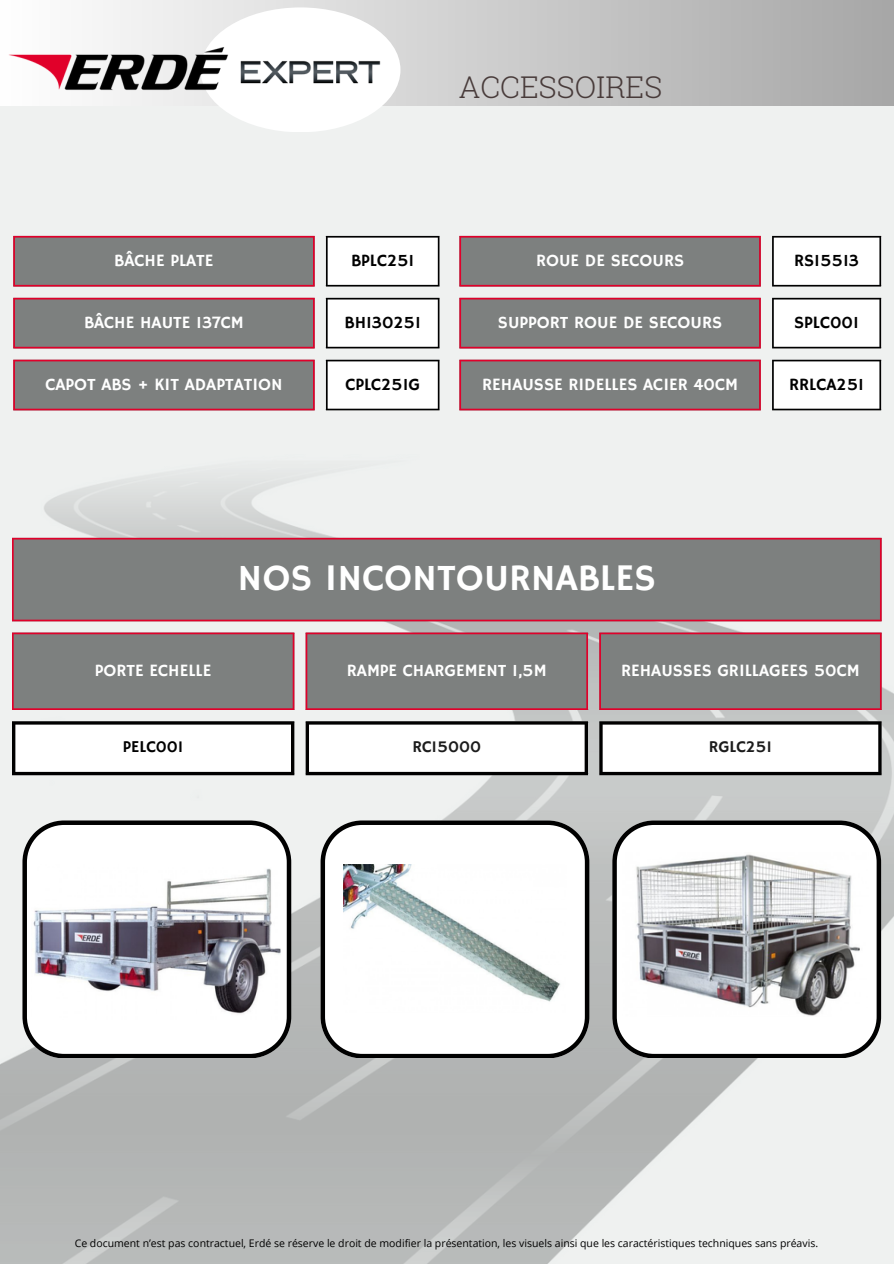
<style>
.page{position:relative;width:894px;height:1264px;background:#fff}
.page>*{position:absolute;margin:0;border:0;box-sizing:border-box;transform-origin:0 0}
.t1{font:37.5px "Hammersmith One";color:#fff}
.t2{font:300 30px "Roboto Slab";color:#483b3a}
.t3{font:17.25px "Hammersmith One";color:#fff}
.t4{font:17.25px "Hammersmith One";color:#000}
.t5{font:16.5px "Hammersmith One";color:#1c1c1c}
.t6{font:16.5px "Hammersmith One";color:#000}
.t7{font:10.5px "Open Sans";color:#000}
</style>
<div class="page">
<img style="left:0;top:106px;width:893px;height:1157px">
<div style="left:0;top:0;width:893px;height:106px;background:linear-gradient(to right,#fefefe,#a7a7a7)"></div>
<div style="left:200px;top:7px;width:200px;height:125px;background:#fff;border-radius:50%"></div>
<img style="left:0;top:42px;width:400px;height:57px">
<svg style="left:12px;top:539px;width:869px;height:171px;background:#848585"></svg>
<svg style="left:15px;top:721px;width:863px;height:54px"></svg>
<hr style="left:12px;top:539px;width:2px;height:80px;background:#e1002a">
<hr style="left:879px;top:539px;width:2px;height:80px;background:#e1002a">
<hr style="left:12px;top:538px;width:869px;height:1px;background:#e1002a">
<hr style="left:12px;top:619px;width:869px;height:2px;background:#e1002a">
<hr style="left:12px;top:634px;width:2px;height:74px;background:#e1002a">
<hr style="left:292px;top:634px;width:2px;height:74px;background:#e1002a">
<hr style="left:12px;top:632px;width:282px;height:2px;background:#e1002a">
<hr style="left:12px;top:708px;width:282px;height:2px;background:#e1002a">
<hr style="left:305px;top:634px;width:2px;height:74px;background:#e1002a">
<hr style="left:586px;top:634px;width:2px;height:74px;background:#e1002a">
<hr style="left:305px;top:632px;width:283px;height:2px;background:#e1002a">
<hr style="left:305px;top:708px;width:283px;height:2px;background:#e1002a">
<hr style="left:599px;top:634px;width:1px;height:74px;background:#e1002a">
<hr style="left:879px;top:634px;width:2px;height:74px;background:#e1002a">
<hr style="left:599px;top:632px;width:282px;height:2px;background:#e1002a">
<hr style="left:599px;top:708px;width:282px;height:2px;background:#e1002a">
<hr style="left:12px;top:724px;width:3px;height:48px;background:#000">
<hr style="left:291px;top:724px;width:3px;height:48px;background:#000">
<hr style="left:12px;top:721px;width:282px;height:3px;background:#000">
<hr style="left:12px;top:772px;width:282px;height:3px;background:#000">
<svg style="left:305px;top:724px;width:4px;height:48px"></svg>
<svg style="left:584px;top:724px;width:4px;height:48px"></svg>
<hr style="left:305px;top:721px;width:283px;height:3px;background:#000">
<hr style="left:305px;top:772px;width:283px;height:3px;background:#000">
<hr style="left:599px;top:724px;width:3px;height:48px;background:#000">
<hr style="left:878px;top:724px;width:3px;height:48px;background:#000">
<hr style="left:599px;top:721px;width:282px;height:3px;background:#000">
<hr style="left:599px;top:772px;width:282px;height:3px;background:#000">
<svg style="left:22px;top:820px;width:269px;height:237px"></svg>
<svg style="left:320px;top:820px;width:269px;height:237px"></svg>
<svg style="left:612px;top:820px;width:268px;height:237px"></svg>
<svg style="left:13px;top:237px;width:301px;height:171px;background:#8d8c8b"></svg>
<svg style="left:326px;top:237px;width:113px;height:171px"></svg>
<hr style="left:13px;top:237px;width:2px;height:48px;background:#e1002a">
<hr style="left:313px;top:237px;width:1px;height:48px;background:#e1002a">
<hr style="left:13px;top:236px;width:301px;height:1px;background:#e1002a">
<hr style="left:13px;top:285px;width:301px;height:1px;background:#e1002a">
<hr style="left:13px;top:299px;width:2px;height:48px;background:#e1002a">
<hr style="left:313px;top:299px;width:1px;height:48px;background:#e1002a">
<hr style="left:13px;top:298px;width:301px;height:1px;background:#e1002a">
<hr style="left:13px;top:347px;width:301px;height:1px;background:#e1002a">
<hr style="left:13px;top:361px;width:2px;height:47px;background:#e1002a">
<hr style="left:313px;top:361px;width:1px;height:47px;background:#e1002a">
<hr style="left:13px;top:360px;width:301px;height:1px;background:#e1002a">
<hr style="left:13px;top:408px;width:301px;height:2px;background:#e1002a">
<hr style="left:326px;top:237px;width:1px;height:48px;background:#000">
<hr style="left:437px;top:237px;width:2px;height:48px;background:#000">
<hr style="left:326px;top:236px;width:113px;height:1px;background:#000">
<hr style="left:326px;top:285px;width:113px;height:1px;background:#000">
<hr style="left:326px;top:299px;width:1px;height:48px;background:#000">
<hr style="left:437px;top:299px;width:2px;height:48px;background:#000">
<hr style="left:326px;top:298px;width:113px;height:1px;background:#000">
<hr style="left:326px;top:347px;width:113px;height:1px;background:#000">
<hr style="left:326px;top:361px;width:1px;height:47px;background:#000">
<hr style="left:437px;top:361px;width:2px;height:47px;background:#000">
<hr style="left:326px;top:360px;width:113px;height:1px;background:#000">
<hr style="left:326px;top:408px;width:113px;height:2px;background:#000">
<svg style="left:459px;top:237px;width:301px;height:171px;background:#8d8c8b"></svg>
<svg style="left:771px;top:237px;width:109px;height:171px"></svg>
<hr style="left:459px;top:237px;width:2px;height:48px;background:#e1002a">
<hr style="left:759px;top:237px;width:1px;height:48px;background:#e1002a">
<hr style="left:459px;top:236px;width:301px;height:1px;background:#e1002a">
<hr style="left:459px;top:285px;width:301px;height:1px;background:#e1002a">
<hr style="left:459px;top:299px;width:2px;height:48px;background:#e1002a">
<hr style="left:759px;top:299px;width:1px;height:48px;background:#e1002a">
<hr style="left:459px;top:298px;width:301px;height:1px;background:#e1002a">
<hr style="left:459px;top:347px;width:301px;height:1px;background:#e1002a">
<hr style="left:459px;top:361px;width:2px;height:47px;background:#e1002a">
<hr style="left:759px;top:361px;width:1px;height:47px;background:#e1002a">
<hr style="left:459px;top:360px;width:301px;height:1px;background:#e1002a">
<hr style="left:459px;top:408px;width:301px;height:2px;background:#e1002a">
<hr style="left:771px;top:237px;width:2px;height:48px;background:#000">
<hr style="left:879px;top:237px;width:1px;height:48px;background:#000">
<hr style="left:771px;top:236px;width:109px;height:1px;background:#000">
<hr style="left:771px;top:285px;width:109px;height:1px;background:#000">
<hr style="left:771px;top:299px;width:2px;height:48px;background:#000">
<hr style="left:879px;top:299px;width:1px;height:48px;background:#000">
<hr style="left:771px;top:298px;width:109px;height:1px;background:#000">
<hr style="left:771px;top:347px;width:109px;height:1px;background:#000">
<hr style="left:771px;top:361px;width:2px;height:47px;background:#000">
<hr style="left:879px;top:361px;width:1px;height:47px;background:#000">
<hr style="left:771px;top:360px;width:109px;height:1px;background:#000">
<hr style="left:771px;top:408px;width:109px;height:2px;background:#000">
<img style="left:32px;top:864px;width:248px;height:155px">
<img style="left:343px;top:864px;width:223px;height:148px">
<img style="left:622px;top:852px;width:246px;height:164px">
<h1 class="t2" style="left:458px;top:67px;width:205px">ACCESSOIRES</h1>
<p class="t3" style="left:114px;top:250px;width:101px">BÂCHE PLATE</p>
<p class="t4" style="left:351px;top:250px;width:65px">BPLC251</p>
<p class="t3" style="left:536px;top:250px;width:149px">ROUE DE SECOURS</p>
<p class="t4" style="left:794px;top:250px;width:66px">RS15513</p>
<p class="t3" style="left:84px;top:312px;width:161px">BÂCHE HAUTE 137CM</p>
<p class="t4" style="left:344px;top:312px;width:78px">BH130251</p>
<p class="t3" style="left:498px;top:312px;width:226px">SUPPORT ROUE DE SECOURS</p>
<p class="t4" style="left:794px;top:312px;width:66px">SPLC001</p>
<p class="t3" style="left:45px;top:374px;width:239px">CAPOT ABS + KIT ADAPTATION</p>
<p class="t4" style="left:345px;top:374px;width:76px">CPLC251G</p>
<p class="t3" style="left:482px;top:374px;width:257px">REHAUSSE RIDELLES ACIER 40CM</p>
<p class="t4" style="left:789px;top:374px;width:76px">RRLCA251</p>
<p class="t1" style="left:237px;top:556px;width:420px">NOS INCONTOURNABLES</p>
<p class="t3" style="left:95px;top:660px;width:118px">PORTE ECHELLE</p>
<p class="t3" style="left:347px;top:660px;width:201px">RAMPE CHARGEMENT 1,5M</p>
<p class="t3" style="left:621px;top:660px;width:240px">REHAUSSES GRILLAGEES 50CM</p>
<p class="t6" style="left:123px;top:737px;width:62px">PELC001</p>
<p class="t5" style="left:412px;top:737px;width:70px">RC15000</p>
<p class="t5" style="left:708px;top:737px;width:65px">RGLC251</p>
<p class="t7" style="left:75px;top:1235px;width:744px">Ce document n’est pas contractuel, Erdé se réserve le droit de modifier la présentation, les visuels ainsi que les caractéristiques techniques sans préavis.</p>
</div>
